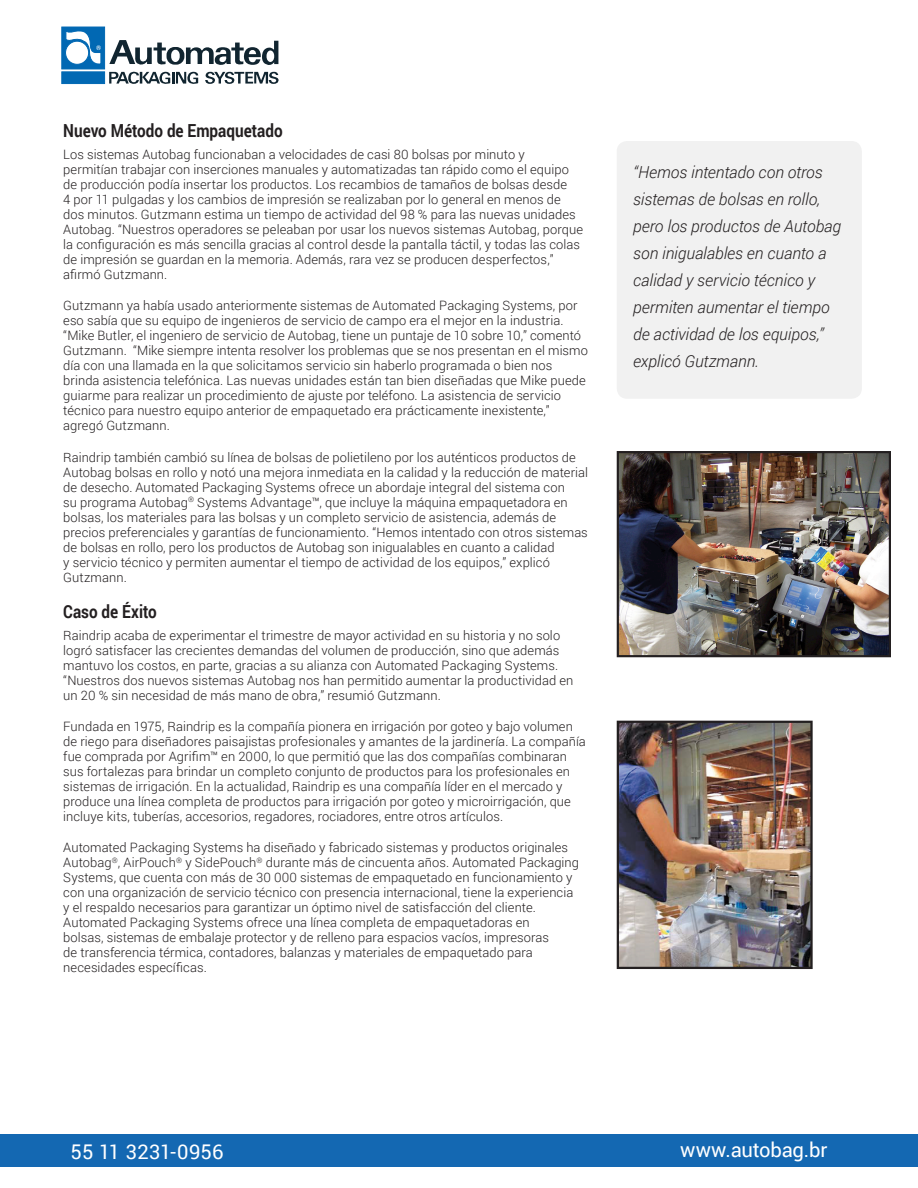
<style>
.page{position:relative;width:918px;height:1188px;background:#fff}
.page>*{position:absolute;margin:0;border:0;box-sizing:border-box;transform-origin:0 0}
.t1{font:20.25px "Roboto";letter-spacing:-.005em;color:#fff}
.subhead{font:700 18px "Roboto";color:#231f20;scale:.85 1}
.Pull_quote{font:italic 300 16.5px/27px "Roboto";color:#231f20}
.body_copy{font:300 12.9px/15px "Roboto";letter-spacing:.005em;color:#231f20}
</style>
<div class="page">
<svg style="left:205px;top:72px;width:74px;height:12px"></svg>
<svg style="left:109px;top:71px;width:90px;height:13px"></svg>
<svg style="left:109px;top:40px;width:169px;height:25px"></svg>
<div style="left:62px;top:27px;width:43px;height:42px;background:#0168b3"></div>
<div style="left:62px;top:72px;width:43px;height:12px;background:#0168b3"></div>
<div style="left:65px;top:41px;width:24px;height:23px;border:1px solid #0168b3;border-radius:50%"></div>
<svg style="left:66px;top:31px;width:35px;height:34px"></svg>
<div style="left:0;top:1134px;width:918px;height:33px;background:#1468b2"></div>
<div style="left:617px;top:141px;width:245px;height:258px;background:#f1f1f1;border-radius:10px"></div>
<img style="left:620px;top:724px;width:190px;height:242px">
<div style="left:617px;top:721px;width:196px;height:248px;border:2px solid #231f20"></div>
<img style="left:620px;top:454px;width:268px;height:200px">
<div style="left:617px;top:451px;width:274px;height:206px;border:2px solid #231f20"></div>
<p class="subhead" style="left:63px;top:118px;width:260px">Nuevo Método de Empaquetado</p>
<p class="body_copy" style="left:63px;top:147px;width:521px">Los sistemas Autobag funcionaban a velocidades de casi 80 bolsas por minuto y<br>permitían trabajar con inserciones manuales y automatizadas tan rápido como el equipo de producción podía insertar los productos. Los recambios de tamaños de bolsas desde<br>4 por 11 pulgadas y los cambios de impresión se realizaban por lo general en menos de dos minutos. Gutzmann estima un tiempo de actividad del 98 % para las nuevas unidades Autobag. “Nuestros operadores se peleaban por usar los nuevos sistemas Autobag, porque la configuración es más sencilla gracias al control desde la pantalla táctil, y todas las colas de impresión se guardan en la memoria. Además, rara vez se producen desperfectos,” afirmó Gutzmann.</p>
<p class="body_copy" style="left:63px;top:298px;width:526px">Gutzmann ya había usado anteriormente sistemas de Automated Packaging Systems, por eso sabía que su equipo de ingenieros de servicio de campo era el mejor en la industria. “Mike Butler, el ingeniero de servicio de Autobag, tiene un puntaje de 10 sobre 10,” comentó Gutzmann. “Mike siempre intenta resolver los problemas que se nos presentan en el mismo día con una llamada en la que solicitamos servicio sin haberlo programada o bien nos brinda asistencia telefónica. Las nuevas unidades están tan bien diseñadas que Mike puede guiarme para realizar un procedimiento de ajuste por teléfono. La asistencia de servicio técnico para nuestro equipo anterior de empaquetado era prácticamente inexistente,” agregó Gutzmann.</p>
<p class="body_copy" style="left:63px;top:449px;width:526px">Raindrip también cambió su línea de bolsas de polietileno por los auténticos productos de Autobag bolsas en rollo y notó una mejora inmediata en la calidad y la reducción de material de desecho. Automated Packaging Systems ofrece un abordaje integral del sistema con<br>su programa Autobag<sup>®</sup> Systems Advantage™, que incluye la máquina empaquetadora en bolsas, los materiales para las bolsas y un completo servicio de asistencia, además de precios preferenciales y garantías de funcionamiento. “Hemos intentado con otros sistemas de bolsas en rollo, pero los productos de Autobag son inigualables en cuanto a calidad<br>y servicio técnico y permiten aumentar el tiempo de actividad de los equipos,” explicó Gutzmann.</p>
<p class="subhead" style="left:63px;top:599px;width:112px">Caso de Éxito</p>
<p class="body_copy" style="left:63px;top:628px;width:512px">Raindrip acaba de experimentar el trimestre de mayor actividad en su historia y no solo logró satisfacer las crecientes demandas del volumen de producción, sino que además mantuvo los costos, en parte, gracias a su alianza con Automated Packaging Systems. “Nuestros dos nuevos sistemas Autobag nos han permitido aumentar la productividad en un 20 % sin necesidad de más mano de obra,” resumió Gutzmann.</p>
<p class="body_copy" style="left:63px;top:719px;width:524px">Fundada en 1975, Raindrip es la compañía pionera en irrigación por goteo y bajo volumen de riego para diseñadores paisajistas profesionales y amantes de la jardinería. La compañía fue comprada por Agrifim™ en 2000, lo que permitió que las dos compañías combinaran sus fortalezas para brindar un completo conjunto de productos para los profesionales en sistemas de irrigación. En la actualidad, Raindrip es una compañía líder en el mercado y produce una línea completa de productos para irrigación por goteo y microirrigación, que incluye kits, tuberías, accesorios, regadores, rociadores, entre otros artículos.</p>
<p class="body_copy" style="left:63px;top:840px;width:517px">Automated Packaging Systems ha diseñado y fabricado sistemas y productos originales Autobag<sup>®</sup>, AirPouch<sup>®</sup> y SidePouch<sup>®</sup> durante más de cincuenta años. Automated Packaging Systems, que cuenta con más de 30 000 sistemas de empaquetado en funcionamiento y con una organización de servicio técnico con presencia internacional, tiene la experiencia y el respaldo necesarios para garantizar un óptimo nivel de satisfacción del cliente.<br>Automated Packaging Systems ofrece una línea completa de empaquetadoras en<br>bolsas, sistemas de embalaje protector y de relleno para espacios vacíos, impresoras<br>de transferencia térmica, contadores, balanzas y materiales de empaquetado para necesidades específicas.</p>
<p class="Pull_quote" style="left:633px;top:158px;width:209px">“Hemos intentado con otros sistemas de bolsas en rollo, pero los productos de Autobag son inigualables en cuanto a calidad y servicio técnico y permiten aumentar el tiempo de actividad de los equipos,” explicó Gutzmann.</p>
<h1 class="t1" style="left:71px;top:1137px;width:154px">55 11 3231-0956</h1>
<h1 class="t1" style="left:680px;top:1135px;width:149px">www.autobag.br</h1>
</div>
